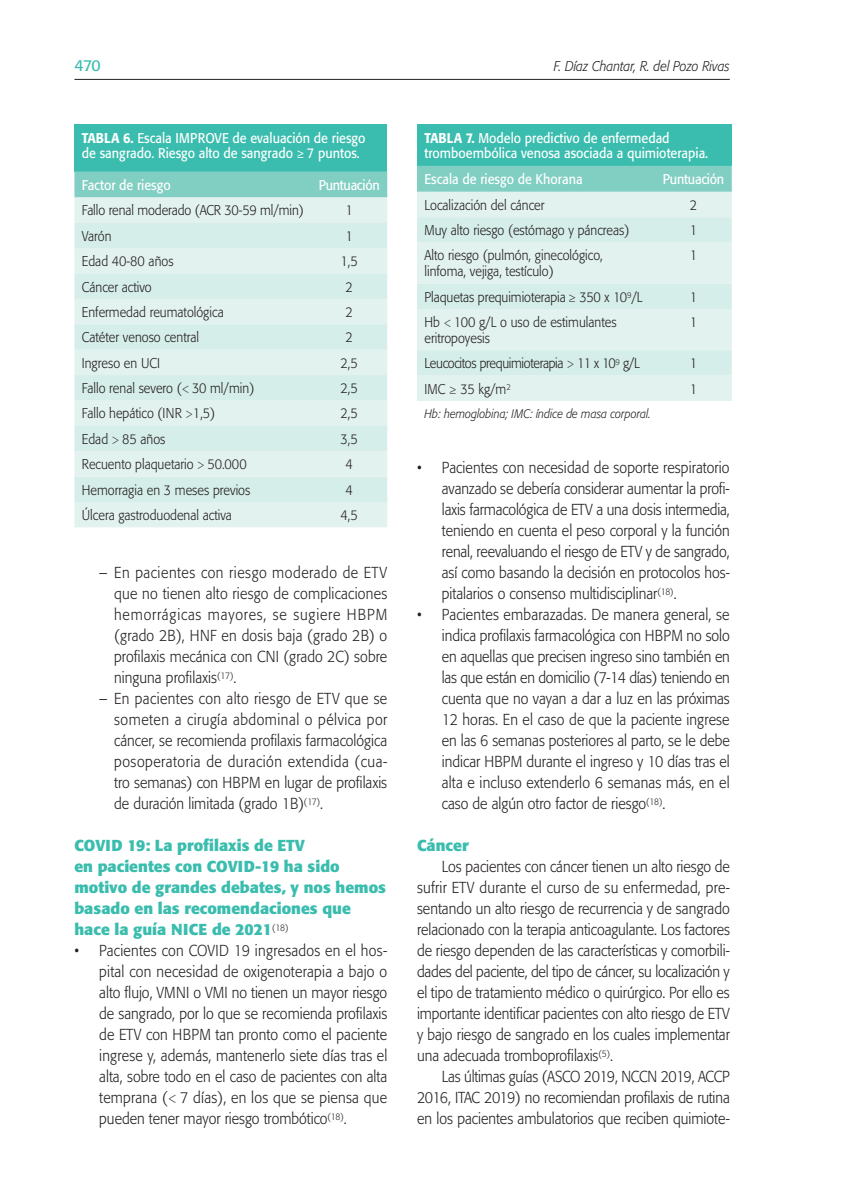
<style>
.page{position:relative;width:844px;height:1191px;background:#fff}
.page>*{position:absolute;margin:0;border:0;box-sizing:border-box;transform-origin:0 0}
.t1{font:300 15.75px/21px "Formata";color:#231f20;text-align:justify;scale:.9 1}
.t2{font:700 15.75px/21px "Formata";color:#3abdae}
.t3{font:15.75px "Formata";color:#3abdae}
.t4{font:300 14px/15.8px "Formata";color:#231f20;scale:.9 1}
.t5{font:14px/15.8px "Formata";color:#fff;scale:.9 1}
.t6{font:300 14px "Formata";letter-spacing:-.025em;color:#231f20;scale:.9 1}
.t7{font:italic 300 14px "Formata";color:#231f20;scale:.9 1}
.t8{font:14px "Formata";letter-spacing:-.02em;color:#fff;scale:.9 1}
.t9{font:italic 300 12.25px "Formata";color:#231f20;scale:.9 1}
.s1{font-weight:500}
.s2{font-family:"Myriad Pro"}
</style>
<div class="page">
<hr style="left:74px;top:79px;width:655px;height:1px;background:#231f20">
<div style="left:74px;top:124px;width:313px;height:47px;background:#3abdae"></div>
<div style="left:74px;top:171px;width:313px;height:26px;background:#81cec3"></div>
<div style="left:74px;top:197px;width:313px;height:330px;background:#e2f2ef"></div>
<svg style="left:74px;top:223px;width:313px;height:279px;background:#dbefeb"></svg>
<div style="left:417px;top:124px;width:314px;height:42px;background:#3abdae"></div>
<div style="left:417px;top:166px;width:314px;height:26px;background:#81cec3"></div>
<div style="left:417px;top:192px;width:314px;height:209px;background:#e2f2ef"></div>
<svg style="left:417px;top:217px;width:314px;height:158px;background:#dcf0ec"></svg>
<p class="t3" style="left:74px;top:58px;width:28px">470</p>
<p class="t7" style="left:553px;top:60px;width:197px">F. Díaz Chantar, R. del Pozo Rivas</p>
<p class="t5" style="left:82px;top:131px;width:316px"><span class="s1">TABLA 6.</span> Escala IMPROVE de evaluación de riesgo de sangrado. Riesgo alto de sangrado <span class="s2">≥</span> 7 puntos.</p>
<p class="t5" style="left:82px;top:178px;width:100px">Factor de riesgo</p>
<p class="t8" style="left:318px;top:179px;width:69px">Puntuación</p>
<p class="t4" style="left:82px;top:204px;width:248px">Fallo renal moderado (ACR 30-59 ml/min)</p>
<p class="t4" style="left:345px;top:204px;width:10px">1</p>
<p class="t4" style="left:82px;top:229px;width:34px">Varón</p>
<p class="t4" style="left:345px;top:229px;width:10px">1</p>
<p class="t4" style="left:82px;top:254px;width:103px">Edad 40-80 años</p>
<p class="t4" style="left:340px;top:254px;width:21px">1,5</p>
<p class="t4" style="left:82px;top:280px;width:79px">Cáncer activo</p>
<p class="t4" style="left:345px;top:280px;width:10px">2</p>
<p class="t4" style="left:82px;top:305px;width:159px">Enfermedad reumatológica</p>
<p class="t4" style="left:345px;top:305px;width:10px">2</p>
<p class="t4" style="left:82px;top:330px;width:132px">Catéter venoso central</p>
<p class="t4" style="left:345px;top:330px;width:10px">2</p>
<p class="t4" style="left:82px;top:356px;width:88px">Ingreso en UCI</p>
<p class="t4" style="left:340px;top:356px;width:21px">2,5</p>
<p class="t4" style="left:82px;top:381px;width:193px">Fallo renal severo (<span class="s2">&lt;</span> 30 ml/min)</p>
<p class="t4" style="left:340px;top:381px;width:21px">2,5</p>
<p class="t4" style="left:82px;top:406px;width:150px">Fallo hepático (INR <span class="s2">&gt;</span>1,5)</p>
<p class="t4" style="left:340px;top:406px;width:21px">2,5</p>
<p class="t4" style="left:82px;top:432px;width:94px">Edad <span class="s2">&gt;</span> 85 años</p>
<p class="t4" style="left:340px;top:432px;width:21px">3,5</p>
<p class="t4" style="left:82px;top:457px;width:184px">Recuento plaquetario <span class="s2">&gt;</span> 50.000</p>
<p class="t4" style="left:345px;top:457px;width:10px">4</p>
<p class="t4" style="left:82px;top:483px;width:189px">Hemorragia en 3 meses previos</p>
<p class="t4" style="left:345px;top:483px;width:10px">4</p>
<p class="t4" style="left:82px;top:508px;width:168px">Úlcera gastroduodenal activa</p>
<p class="t4" style="left:340px;top:508px;width:21px">4,5</p>
<p class="t1" style="left:114px;top:563px;width:305px;text-indent:-15px">– En pacientes con riesgo moderado de ETV que no tienen alto riesgo de complicaciones hemorrágicas mayores, se sugiere HBPM (grado 2B), HNF en dosis baja (grado 2B) o profilaxis mecánica con CNI (grado 2C) sobre ninguna profilaxis<sup>(17)</sup>.</p>
<p class="t1" style="left:114px;top:689px;width:305px;text-indent:-15px">– En pacientes con alto riesgo de ETV que se someten a cirugía abdominal o pélvica por cáncer, se recomienda profilaxis farmacológica posoperatoria de duración extendida (cua&shy;tro semanas) con HBPM en lugar de profilaxis de duración limitada (grado 1B)<sup>(17)</sup>.</p>
<p class="t2" style="left:74px;top:836px;width:313px">COVID 19: La profilaxis de ETV<br>en pacientes con COVID-19 ha sido motivo de grandes debates, y nos hemos basado en las recomendaciones que hace la guía NICE de 2021<sup>(18)</sup></p>
<p class="t1" style="left:99px;top:941px;width:321px;text-indent:-25px">• Pacientes con COVID 19 ingresados en el hos&shy;pital con necesidad de oxigenoterapia a bajo o alto flujo, VMNI o VMI no tienen un mayor riesgo de sangrado, por lo que se recomienda profilaxis de ETV con HBPM tan pronto como el paciente ingrese y, además, mantenerlo siete días tras el alta, sobre todo en el caso de pacientes con alta temprana (<span class="s2">&lt;</span> 7 días), en los que se piensa que pueden tener mayor riesgo trombótico<sup>(18)</sup>.</p>
<p class="t5" style="left:424px;top:131px;width:316px"><span class="s1">TABLA 7.</span> Modelo predictivo de enfermedad tromboembólica venosa asociada a quimioterapia.</p>
<p class="t5" style="left:424px;top:173px;width:177px">Escala de riesgo de Khorana</p>
<p class="t8" style="left:662px;top:173px;width:70px">Puntuación</p>
<p class="t4" style="left:424px;top:198px;width:135px">Localización del cáncer</p>
<p class="t4" style="left:689px;top:198px;width:10px">2</p>
<p class="t4" style="left:424px;top:223px;width:229px">Muy alto riesgo (estómago y páncreas)</p>
<p class="t4" style="left:689px;top:223px;width:10px">1</p>
<p class="t4" style="left:424px;top:249px;width:200px">Alto riesgo (pulmón, ginecológico, linfoma, vejiga, testículo)</p>
<p class="t4" style="left:689px;top:249px;width:10px">1</p>
<p class="t4" style="left:424px;top:290px;width:244px">Plaquetas prequimioterapia <span class="s2">≥</span> 350 x 10<sup>9</sup>/L</p>
<p class="t4" style="left:689px;top:290px;width:10px">1</p>
<p class="t4" style="left:424px;top:315px;width:215px">Hb <span class="s2">&lt;</span> 100 g/L o uso de estimulantes eritropoyesis</p>
<p class="t4" style="left:689px;top:315px;width:10px">1</p>
<p class="t6" style="left:424px;top:357px;width:241px">Leucocitos prequimioterapia <span class="s2">&gt;</span> 11 x 10<sup>9</sup> g/L</p>
<p class="t4" style="left:689px;top:356px;width:10px">1</p>
<p class="t4" style="left:424px;top:382px;width:97px">IMC <span class="s2">≥</span> 35 kg/m<sup>2</sup></p>
<p class="t4" style="left:689px;top:382px;width:10px">1</p>
<p class="t9" style="left:424px;top:408px;width:253px">Hb: hemoglobina; IMC: índice de masa corporal.</p>
<p class="t1" style="left:441px;top:458px;width:321px;text-indent:-25px">• Pacientes con necesidad de soporte respiratorio avanzado se debería considerar aumentar la profi&shy;laxis farmacológica de ETV a una dosis intermedia, teniendo en cuenta el peso corporal y la función renal, reevaluando el riesgo de ETV y de sangrado, así como basando la decisión en protocolos hos&shy;pitalarios o consenso multidisciplinar<sup>(18)</sup>.</p>
<p class="t1" style="left:441px;top:605px;width:321px;text-indent:-25px">• Pacientes embarazadas. De manera general, se indica profilaxis farmacológica con HBPM no solo en aquellas que precisen ingreso sino también en las que están en domicilio (7-14 días) teniendo en cuenta que no vayan a dar a luz en las próximas 12 horas. En el caso de que la paciente ingrese en las 6 semanas posteriores al parto, se le debe indicar HBPM durante el ingreso y 10 días tras el alta e incluso extenderlo 6 semanas más, en el caso de algún otro factor de riesgo<sup>(18)</sup>.</p>
<p class="t2" style="left:417px;top:836px;width:53px">Cáncer</p>
<p class="t1" style="left:417px;top:857px;width:349px;text-indent:25px">Los pacientes con cáncer tienen un alto riesgo de sufrir ETV durante el curso de su enfermedad, pre&shy;sentando un alto riesgo de recurrencia y de sangrado relacionado con la terapia anticoagulante. Los factores de riesgo dependen de las características y comorbili&shy;dades del paciente, del tipo de cáncer, su localización y el tipo de tratamiento médico o quirúrgico. Por ello es importante identificar pacientes con alto riesgo de ETV y bajo riesgo de sangrado en los cuales implementar una adecuada tromboprofilaxis<sup>(5)</sup>.</p>
<p class="t1" style="left:417px;top:1067px;width:349px;text-indent:25px">Las últimas guías (ASCO 2019, NCCN 2019, ACCP 2016, ITAC 2019) no recomiendan profilaxis de rutina en los pacientes ambulatorios que reciben quimiote-</p>
</div>
